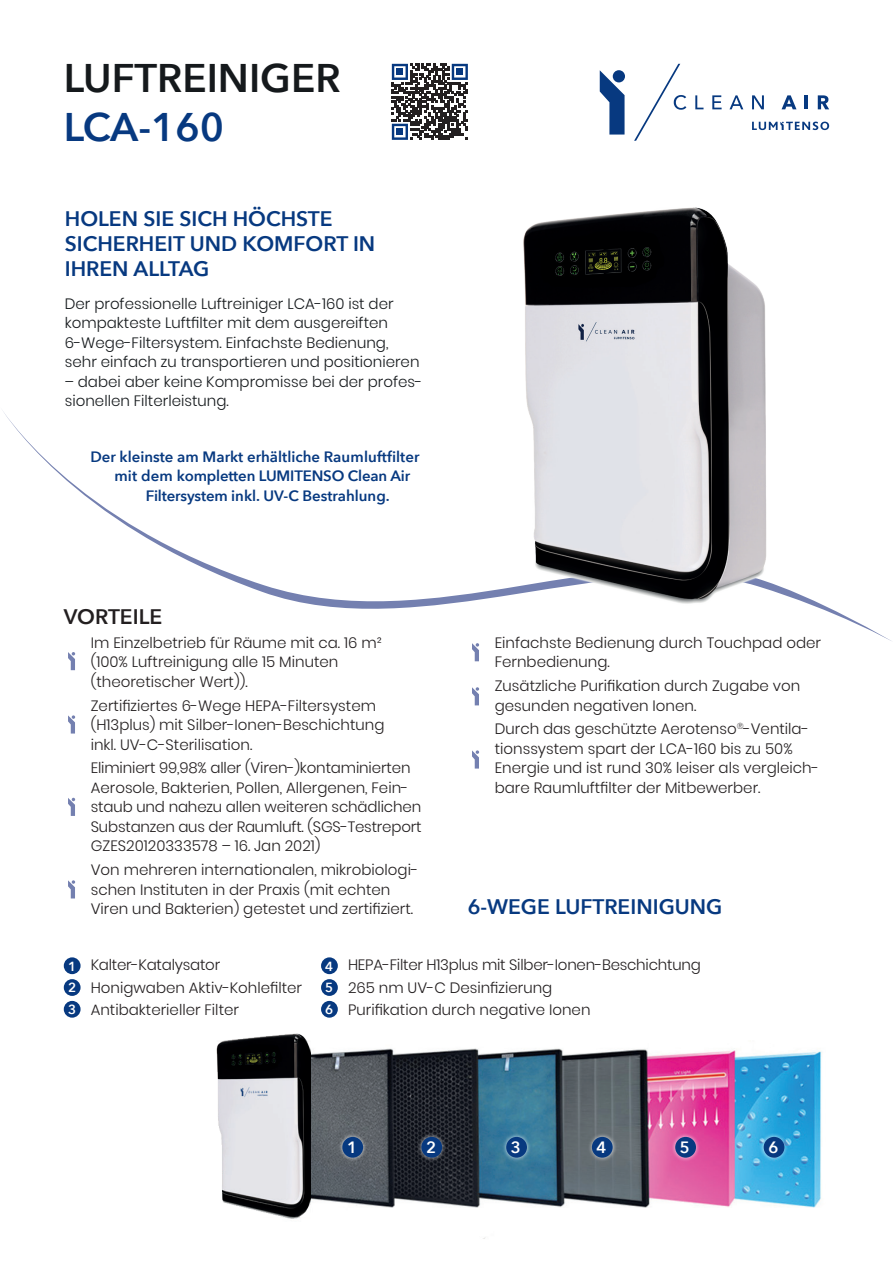
<style>
.page{position:relative;width:893px;height:1263px;background:#fff}
.page>*{position:absolute;margin:0;border:0;box-sizing:border-box;transform-origin:0 0}
.t1{font:600 39.9px "Avenir Next";color:#15191c}
.t2{font:600 39.9px "Avenir Next";letter-spacing:-.005em;color:#073980}
.t3{font:600 21px/25.2px "Avenir Next";color:#073980}
.t4{font:600 21px "Avenir Next";color:#231f20}
.t5{font:600 16.35px "Avenir Next";color:#fff}
.t6{font:300 15px/19.5px "Poppins";color:#231f20}
.t7{font:300 15px/19.5px "Poppins";color:#15191c}
.t8{font:600 15px "Avenir Next";color:#073980}
.t9{font:600 13.2px/21.8px "Avenir Next";color:#fff;text-align:justify}
</style>
<div class="page">
<svg style="left:3px;top:411px;width:888px;height:234px"></svg>
<svg style="left:600px;top:70px;width:25px;height:65px"></svg>
<svg style="left:695px;top:95px;width:8px;height:14px"></svg>
<svg style="left:712px;top:95px;width:10px;height:14px"></svg>
<svg style="left:729px;top:95px;width:14px;height:14px"></svg>
<svg style="left:752px;top:95px;width:12px;height:14px"></svg>
<svg style="left:781px;top:95px;width:15px;height:14px"></svg>
<hr style="left:805px;top:95px;width:3px;height:14px;background:#073980">
<svg style="left:818px;top:95px;width:11px;height:14px"></svg>
<svg style="left:634px;top:64px;width:52px;height:77px"></svg>
<svg style="left:752px;top:122px;width:77px;height:8px"></svg>
<img style="left:487px;top:207px;width:322px;height:416px">
<img style="left:216px;top:1033px;width:606px;height:206px">
<div style="left:338px;top:1132px;width:30px;height:30px;background:#fff;opacity:.75"></div>
<div style="left:342px;top:1137px;width:21px;height:21px;background:#073980;border-radius:50%"></div>
<div style="left:417px;top:1132px;width:30px;height:30px;background:#fff;opacity:.75"></div>
<div style="left:421px;top:1137px;width:21px;height:21px;background:#073980;border-radius:50%"></div>
<div style="left:502px;top:1132px;width:29px;height:30px;background:#fff;opacity:.75"></div>
<div style="left:506px;top:1137px;width:21px;height:21px;background:#073980;border-radius:50%"></div>
<div style="left:587px;top:1132px;width:30px;height:30px;background:#fff;opacity:.75"></div>
<div style="left:592px;top:1137px;width:21px;height:21px;background:#073980;border-radius:50%"></div>
<div style="left:671px;top:1132px;width:29px;height:30px;background:#fff;opacity:.75"></div>
<div style="left:675px;top:1137px;width:21px;height:21px;background:#073980;border-radius:50%"></div>
<div style="left:759px;top:1132px;width:30px;height:30px;background:#fff;opacity:.75"></div>
<div style="left:764px;top:1137px;width:20px;height:21px;background:#073980;border-radius:50%"></div>
<svg style="left:68px;top:652px;width:7px;height:18px"></svg>
<svg style="left:68px;top:715px;width:7px;height:18px"></svg>
<svg style="left:68px;top:798px;width:7px;height:18px"></svg>
<svg style="left:68px;top:880px;width:7px;height:18px"></svg>
<svg style="left:472px;top:687px;width:7px;height:18px"></svg>
<svg style="left:472px;top:643px;width:7px;height:18px"></svg>
<svg style="left:472px;top:750px;width:7px;height:18px"></svg>
<div style="left:64px;top:957px;width:17px;height:17px;background:#073980;border-radius:50%"></div>
<div style="left:64px;top:979px;width:17px;height:17px;background:#073980;border-radius:50%"></div>
<div style="left:64px;top:1001px;width:17px;height:17px;background:#073980;border-radius:50%"></div>
<div style="left:321px;top:957px;width:17px;height:17px;background:#073980;border-radius:50%"></div>
<div style="left:321px;top:979px;width:17px;height:17px;background:#073980;border-radius:50%"></div>
<div style="left:321px;top:1001px;width:17px;height:17px;background:#073980;border-radius:50%"></div>
<svg style="left:392px;top:64px;width:76px;height:76px"></svg>
<div style="left:396px;top:68px;width:7px;height:7px;background:#073980"></div>
<div style="left:456px;top:68px;width:7px;height:7px;background:#073980"></div>
<div style="left:396px;top:128px;width:7px;height:7px;background:#073980"></div>
<h1 class="t1" style="left:64px;top:44px;width:278px">LUFTREINIGER</h1>
<h1 class="t2" style="left:64px;top:93px;width:162px">LCA-160</h1>
<h2 class="t3" style="left:65px;top:205px;width:312px">HOLEN SIE SICH HÖCHSTE<br>SICHERHEIT UND KOMFORT IN<br>IHREN ALLTAG</h2>
<p class="t7" style="left:65px;top:294px;width:356px">Der professionelle Luftreiniger LCA-160 ist der kompakteste Luftfilter mit dem ausgereiften 6-Wege-Filtersystem. Einfachste Bedienung, sehr einfach zu transportieren und positionieren</p>
<p class="t7" style="left:65px;top:372px;width:359px">– dabei aber keine Kompromisse bei der profes&shy;sionellen Filterleistung.</p>
<p class="t8" style="left:90px;top:443px;width:331px">Der kleinste am Markt erhältliche Raumluftfilter</p>
<p class="t8" style="left:114px;top:463px;width:297px">mit dem kompletten LUMITENSO Clean Air</p>
<p class="t8" style="left:146px;top:482px;width:245px">Filtersystem inkl. UV-C Bestrahlung.</p>
<h2 class="t4" style="left:64px;top:599px;width:100px">VORTEILE</h2>
<p class="t6" style="left:91px;top:633px;width:292px">Im Einzelbetrieb für Räume mit ca. 16 m² (100% Luftreinigung alle 15 Minuten (theoretischer Wert)).</p>
<p class="t6" style="left:91px;top:696px;width:295px">Zertifiziertes 6-Wege HEPA-Filtersystem (H13plus) mit Silber-Ionen-Beschichtung inkl. UV-C-Sterilisation.</p>
<p class="t6" style="left:91px;top:758px;width:332px">Eliminiert 99,98% aller (Viren-)kontaminierten Aerosole, Bakterien, Pollen, Allergenen, Fein&shy;staub und nahezu allen weiteren schädlichen Substanzen aus der Raumluft. (SGS-Testreport GZES20120333578 – 16. Jan 2021)</p>
<p class="t6" style="left:91px;top:860px;width:329px">Von mehreren internationalen, mikrobiologi&shy;schen Instituten in der Praxis (mit echten<br>Viren und Bakterien) getestet und zertifiziert.</p>
<p class="t6" style="left:495px;top:633px;width:328px">Einfachste Bedienung durch Touchpad oder<br>Fernbedienung.</p>
<p class="t6" style="left:495px;top:676px;width:307px">Zusätzliche Purifikation durch Zugabe von gesunden negativen Ionen.</p>
<p class="t6" style="left:495px;top:719px;width:326px">Durch das geschützte Aerotenso<sup>®</sup>-Ventila&shy;tionssystem spart der LCA-160 bis zu 50% Energie und ist rund 30% leiser als vergleich&shy;bare Raumluftfilter der Mitbewerber.</p>
<h2 class="t3" style="left:468px;top:894px;width:256px">6-WEGE LUFTREINIGUNG</h2>
<p class="t9" style="left:68px;top:955px;width:10px">1<br>2<br>3</p>
<p class="t6" style="left:348px;top:954px;width:354px;line-height:22.2px">HEPA-Filter H13plus mit Silber-Ionen-Beschichtung<br>265 nm UV-C Desinfizierung<br>Purifikation durch negative Ionen</p>
<p class="t6" style="left:91px;top:954px;width:213px;line-height:22.2px">Kalter-Katalysator<br>Honigwaben Aktiv-Kohlefilter<br>Antibakterieller Filter</p>
<p class="t9" style="left:325px;top:955px;width:10px">4<br>5<br>6</p>
<p class="t5" style="left:347px;top:1133px;width:11px">1</p>
<p class="t5" style="left:426px;top:1133px;width:11px">2</p>
<p class="t5" style="left:511px;top:1133px;width:11px">3</p>
<p class="t5" style="left:597px;top:1133px;width:11px">4</p>
<p class="t5" style="left:680px;top:1133px;width:11px">5</p>
<p class="t5" style="left:768px;top:1133px;width:11px">6</p>
</div>
